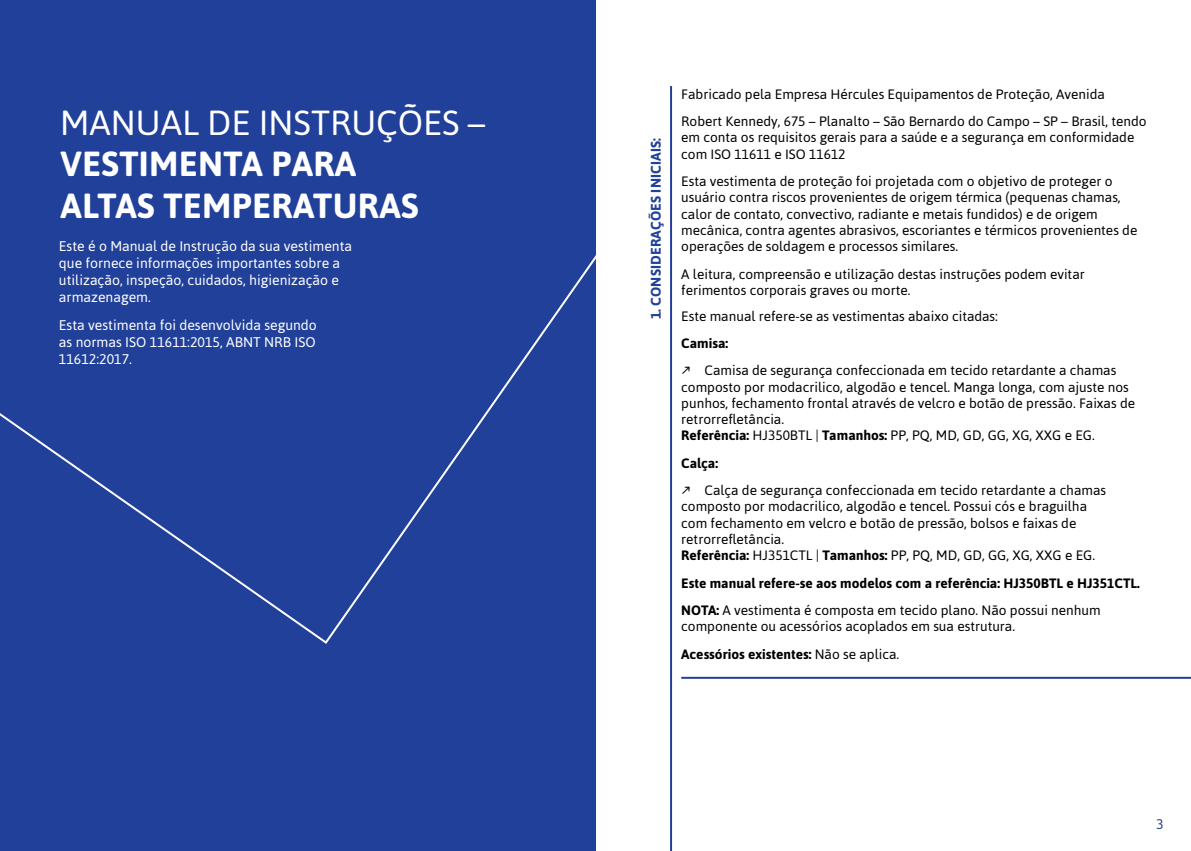
<style>
.page{position:relative;width:1191px;height:851px;background:#fff}
.page>*{position:absolute;margin:0;border:0;box-sizing:border-box;transform-origin:0 0}
.t1{font:700 34.8px/41.8px "Asap";letter-spacing:.01em;color:#fff}
.t2{font:34.8px "Asap";color:#fff}
.t3{font:14px/16.8px "Asap";color:#fff}
.t4{font:700 14px "Asap";letter-spacing:.01em;color:#21409a}
.t5{font:14px "Asap";color:#21409a}
.t6{font:13.6px/16.2px "Asap";color:#000}
.t7{font:700 13.6px/27.2px "Asap";color:#000}
.s1{font-weight:700}
.s2{font-weight:400}
</style>
<div class="page">
<div style="left:0;top:0;width:595px;height:850px;background:#21409a"></div>
<svg style="left:0;top:0;width:596px;height:645px"></svg>
<hr style="left:670px;top:86px;width:2px;height:764px;background:#21409a">
<hr style="left:681px;top:676px;width:510px;height:2px;background:#21409a">
<h1 class="t2" style="left:60px;top:102px;width:426px">MANUAL DE INSTRUÇÕES –</h1>
<h1 class="t1" style="left:60px;top:142px;width:359px">VESTIMENTA PARA<br>ALTAS TEMPERATURAS</h1>
<p class="t3" style="left:59px;top:238px;width:295px">Este é o Manual de Instrução da sua vestimenta que fornece informações importantes sobre a utilização, inspeção, cuidados, higienização e armazenagem.</p>
<p class="t3" style="left:59px;top:316px;width:259px;text-align:justify">Esta vestimenta foi desenvolvida segundo as normas ISO 11611:2015, ABNT NRB ISO 11612:2017.</p>
<p class="t4" style="left:646px;top:319px;width:182px;rotate:-90deg">1. CONSIDERAÇÕES INICIAIS:</p>
<p class="t6" style="left:681px;top:80px;width:467px;line-height:27.2px">Fabricado pela Empresa Hércules Equipamentos de Proteção, Avenida<br>Robert Kennedy, 675 – Planalto – São Bernardo do Campo – SP – Brasil, tendo</p>
<p class="t6" style="left:681px;top:129px;width:454px">em conta os requisitos gerais para a saúde e a segurança em conformidade com ISO 11611 e ISO 11612</p>
<p class="t6" style="left:681px;top:173px;width:457px">Esta vestimenta de proteção foi projetada com o objetivo de proteger o usuário contra riscos provenientes de origem térmica (pequenas chamas, calor de contato, convectivo, radiante e metais fundidos) e de origem mecânica, contra agentes abrasivos, escoriantes e térmicos provenientes de operações de soldagem e processos similares.</p>
<p class="t6" style="left:681px;top:265px;width:405px">A leitura, compreensão e utilização destas instruções podem evitar ferimentos corporais graves ou morte.</p>
<p class="t6" style="left:681px;top:308px;width:318px">Este manual refere-se as vestimentas abaixo citadas:</p>
<p class="t7" style="left:681px;top:329px;width:48px">Camisa:</p>
<p class="t6" style="left:681px;top:362px;width:455px;text-indent:23px">Camisa de segurança confeccionada em tecido retardante a chamas composto por modacrilico, algodão e tencel. Manga longa, com ajuste nos punhos, fechamento frontal através de velcro e botão de pressão. Faixas de retrorrefletância.<br><span class="s1">Referência:</span> HJ350BTL | <span class="s1">Tamanhos:</span> PP, PQ, MD, GD, GG, XG, XXG e EG.</p>
<p class="t7" style="left:681px;top:448px;width:38px">Calça:</p>
<p class="t6" style="left:681px;top:482px;width:426px;text-indent:23px">Calça de segurança confeccionada em tecido retardante a chamas composto por modacrilico, algodão e tencel. Possui cós e braguilha com fechamento em velcro e botão de pressão, bolsos e faixas de retrorrefletância.<br><span class="s1">Referência:</span> HJ351CTL | <span class="s1">Tamanhos:</span> PP, PQ, MD, GD, GG, XG, XXG e EG.</p>
<p class="t7" style="left:681px;top:568px;width:460px">Este manual refere-se aos modelos com a referência: HJ350BTL e HJ351CTL.<br>NOTA: <span class="s2">A vestimenta é composta em tecido plano. Não possui nenhum</span></p>
<p class="t6" style="left:681px;top:612px;width:335px;line-height:27.2px">componente ou acessórios acoplados em sua estrutura.<br><span class="s1">Acessórios existentes:</span> Não se aplica.</p>
<p class="t5" style="left:1156px;top:816px;width:9px">3</p>
</div>
